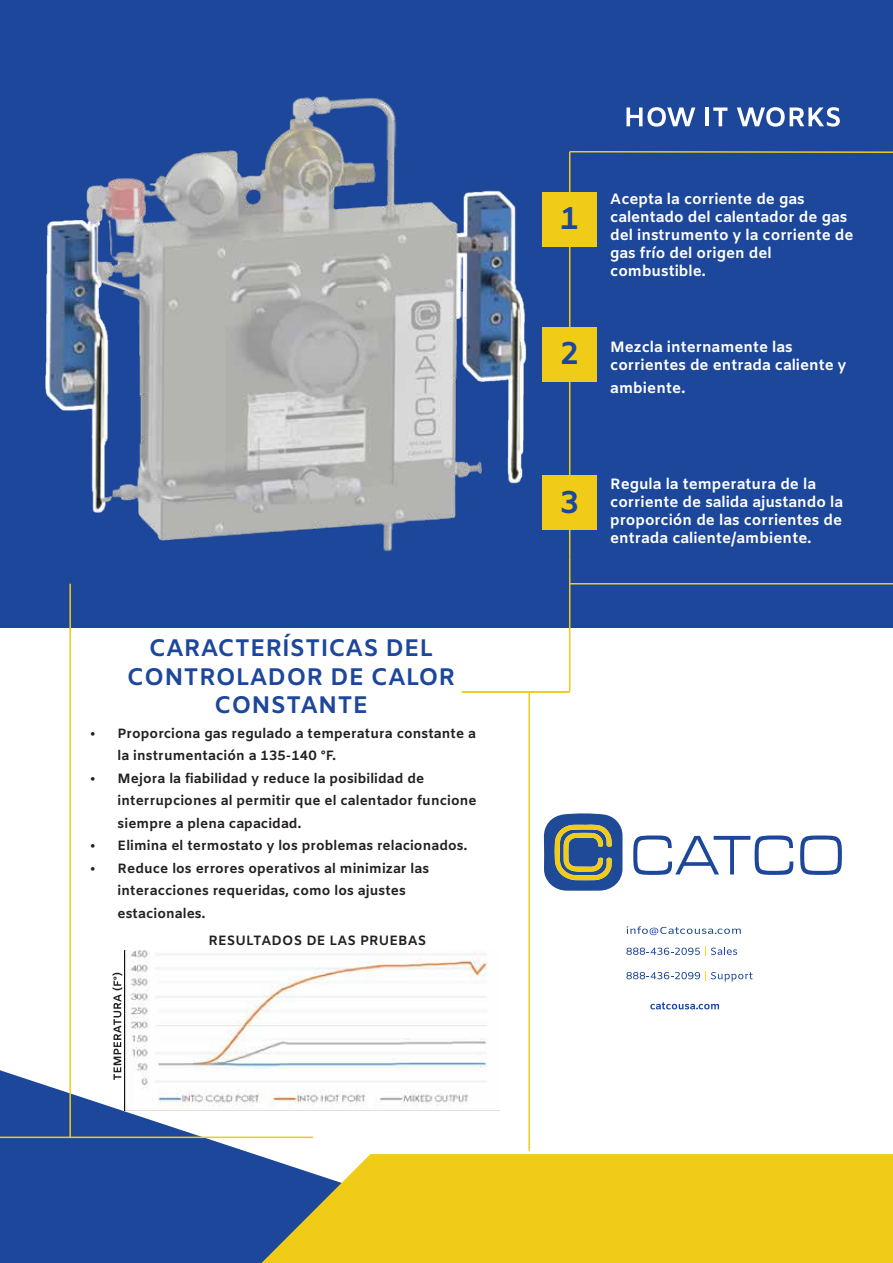
<style>
.page{position:relative;width:893px;height:1263px;background:#fff}
.page>*{position:absolute;margin:0;border:0;box-sizing:border-box;transform-origin:0 0}
.t1{font:700 31.5px "Amiko";color:#1c479a}
.t2{font:700 24px/28.8px "Amiko";color:#1c479a;text-align:center}
.t3{font:700 15px/18px "Amiko";color:#fff}
.t4{font:700 13.5px/22.5px "Amiko";letter-spacing:.01em;color:#231f20}
</style>
<div class="page">
<div style="left:1px;top:0;width:892px;height:627px;background:#1c479a"></div>
<svg style="left:543px;top:813px;width:80px;height:78px;background:#667b88"></svg>
<div style="left:543px;top:192px;width:54px;height:54px;background:#f0cc19"></div>
<div style="left:543px;top:327px;width:54px;height:54px;background:#f0cc19"></div>
<div style="left:543px;top:476px;width:54px;height:54px;background:#f0cc19"></div>
<svg style="left:0;top:1070px;width:367px;height:193px;fill:#1c479a"></svg>
<hr style="left:69px;top:584px;width:2px;height:553px;background:#f0cc19">
<svg style="left:626px;top:107px;width:69px;height:20px"></svg>
<hr style="left:706px;top:108px;width:3px;height:18px;background:#fff">
<svg style="left:713px;top:108px;width:14px;height:18px"></svg>
<svg style="left:737px;top:107px;width:103px;height:20px"></svg>
<svg style="left:575px;top:151px;width:318px;height:2px"></svg>
<svg style="left:261px;top:1154px;width:632px;height:109px;background:#e3c426"></svg>
<svg style="left:627px;top:926px;width:114px;height:9px"></svg>
<svg style="left:626px;top:946px;width:111px;height:10px"></svg>
<svg style="left:626px;top:971px;width:127px;height:10px"></svg>
<svg style="left:650px;top:1002px;width:69px;height:7px"></svg>
<hr style="left:528px;top:692px;width:2px;height:459px;background:#f0cc19">
<hr style="left:0;top:1136px;width:313px;height:2px;background:#f0cc19">
<img style="left:124px;top:951px;width:363px;height:159px">
<svg style="left:112px;top:973px;width:11px;height:107px"></svg>
<img style="left:0;top:0;width:575px;height:723px">
<hr style="left:570px;top:583px;width:323px;height:1px;background:#f0cc19">
<svg style="left:633px;top:835px;width:160px;height:40px"></svg>
<svg style="left:800px;top:835px;width:42px;height:40px"></svg>
<h2 class="t2" style="left:127px;top:635px;width:330px">CARACTERÍSTICAS DEL<br>CONTROLADOR DE CALOR<br>CONSTANTE</h2>
<p class="t4" style="left:118px;top:723px;width:360px;text-indent:-27px">• Proporciona gas regulado a temperatura constante a la instrumentación a 135-140 °F.</p>
<p class="t4" style="left:118px;top:768px;width:361px;text-indent:-27px">• Mejora la fiabilidad y reduce la posibilidad de interrupciones al permitir que el calentador funcione siempre a plena capacidad.</p>
<p class="t4" style="left:91px;top:835px;width:378px">• Elimina el termostato y los problemas relacionados.</p>
<p class="t4" style="left:118px;top:858px;width:313px;text-indent:-27px">• Reduce los errores operativos al minimizar las interacciones requeridas, como los ajustes estacionales.</p>
<p class="t4" style="left:208px;top:930px;width:220px">RESULTADOS DE LAS PRUEBAS</p>
<h1 class="t1" style="left:560px;top:200px;width:21px">1</h1>
<h1 class="t1" style="left:560px;top:335px;width:21px">2</h1>
<p class="t3" style="left:610px;top:191px;width:245px">Acepta la corriente de gas calentado del calentador de gas del instrumento y la corriente de gas frío del origen del combustible.</p>
<p class="t3" style="left:610px;top:339px;width:238px">Mezcla internamente las corrientes de entrada caliente y</p>
<p class="t3" style="left:610px;top:380px;width:77px">ambiente.</p>
<h1 class="t1" style="left:560px;top:484px;width:21px">3</h1>
<p class="t3" style="left:610px;top:476px;width:234px">Regula la temperatura de la corriente de salida ajustando la proporción de las corrientes de entrada caliente/ambiente.</p>
</div>
